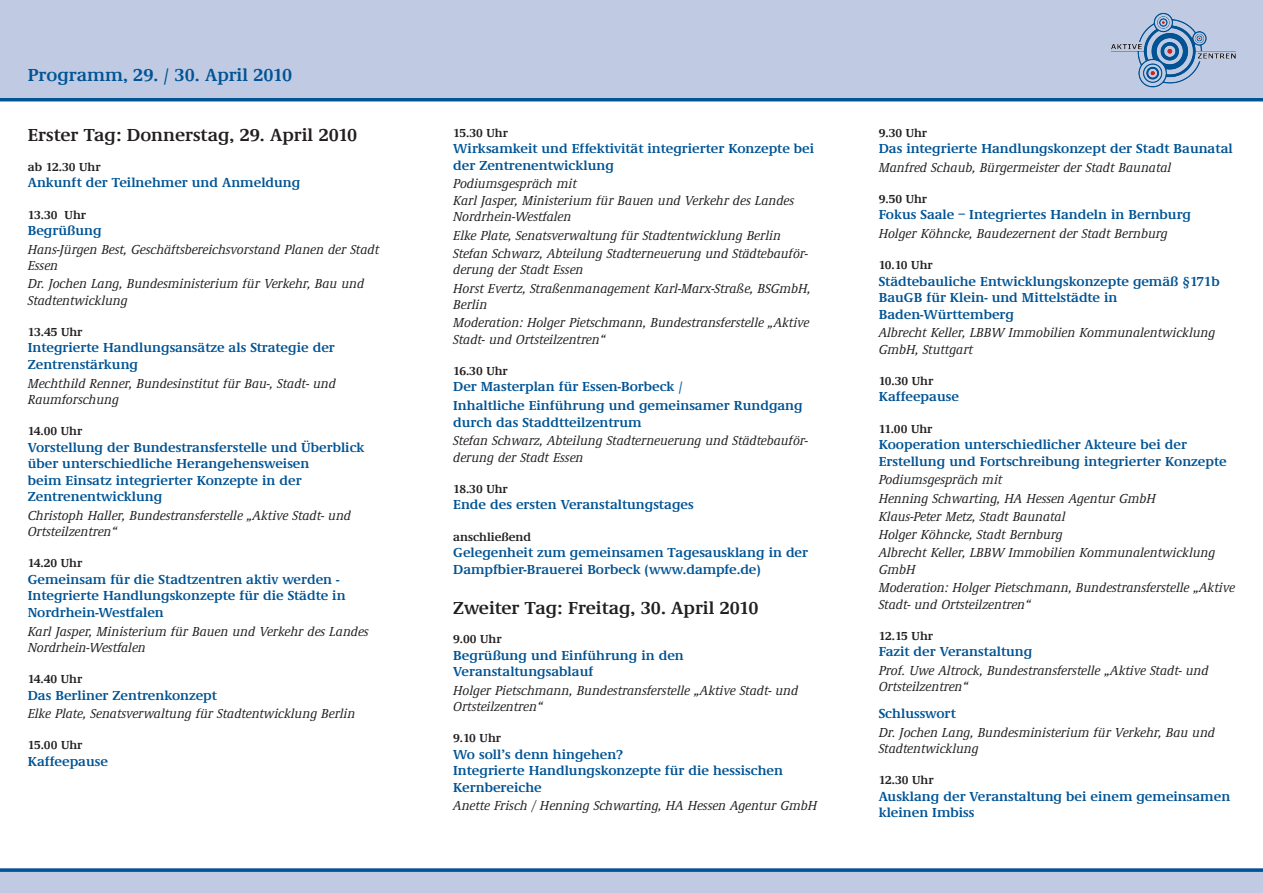
<style>
.page{position:relative;width:1263px;height:893px;background:#fff}
.page>*{position:absolute;margin:0;border:0;box-sizing:border-box;transform-origin:0 0}
.Text{font:600 18px "Demos EF";color:#231f20}
.t1{font:600 18px "Demos EF";color:#005495}
.Inhalt{font:italic 500 13.5px/16.5px "Demos EF";color:#231f20}
.Titel{font:600 13.5px/16.5px "Demos EF";color:#005495}
.Uhrzeiten{font:600 12px "Demos EF";color:#231f20}
</style>
<div class="page">
<div style="left:0;top:868px;width:1262px;height:24px;background:#c0cbe3"></div>
<hr style="left:0;top:868px;width:1262px;height:3px;background:#005495">
<div style="left:0;top:0;width:1262px;height:98px;background:#c0cbe3"></div>
<hr style="left:0;top:98px;width:1262px;height:3px;background:#005495">
<img style="left:1111px;top:12px;width:125px;height:76px">
<p class="t1" style="left:28px;top:65px;width:266px">Programm, 29. / 30. April 2010</p>
<p class="Text" style="left:28px;top:125px;width:331px">Erster Tag: Donnerstag, 29. April 2010</p>
<p class="Uhrzeiten" style="left:28px;top:160px;width:74px">ab 12.30 Uhr</p>
<p class="Titel" style="left:28px;top:174px;width:274px">Ankunft der Teilnehmer und Anmeldung</p>
<p class="Uhrzeiten" style="left:28px;top:208px;width:60px">13.30 Uhr</p>
<p class="Titel" style="left:28px;top:222px;width:75px">Begrüßung</p>
<p class="Inhalt" style="left:28px;top:241px;width:353px">Hans-Jürgen Best, Geschäftsbereichsvorstand Planen der Stadt<br>Essen</p>
<p class="Inhalt" style="left:28px;top:276px;width:338px">Dr. Jochen Lang, Bundesministerium für Verkehr, Bau und<br>Stadtentwicklung</p>
<p class="Uhrzeiten" style="left:28px;top:325px;width:56px">13.45 Uhr</p>
<p class="Titel" style="left:28px;top:340px;width:308px">Integrierte Handlungsansätze als Strategie der<br>Zentrenstärkung</p>
<p class="Inhalt" style="left:28px;top:375px;width:309px">Mechthild Renner, Bundesinstitut für Bau-, Stadt- und<br>Raumforschung</p>
<p class="Uhrzeiten" style="left:28px;top:424px;width:56px">14.00 Uhr</p>
<p class="Titel" style="left:28px;top:439px;width:338px">Vorstellung der Bundestransferstelle und Überblick über unterschiedliche Herangehensweisen<br>beim Einsatz integrierter Konzepte in der Zentrenentwicklung</p>
<p class="Inhalt" style="left:28px;top:507px;width:325px">Christoph Haller, Bundestransferstelle „Aktive Stadt- und<br>Ortsteilzentren“</p>
<p class="Uhrzeiten" style="left:28px;top:556px;width:56px">14.20 Uhr</p>
<p class="Titel" style="left:28px;top:571px;width:319px">Gemeinsam für die Stadtzentren aktiv werden -<br>Integrierte Handlungskonzepte für die Städte in<br>Nordrhein-Westfalen</p>
<p class="Inhalt" style="left:28px;top:623px;width:342px">Karl Jasper, Ministerium für Bauen und Verkehr des Landes<br>Nordrhein-Westfalen</p>
<p class="Uhrzeiten" style="left:28px;top:672px;width:56px">14.40 Uhr</p>
<p class="Titel" style="left:28px;top:686px;width:191px">Das Berliner Zentrenkonzept</p>
<p class="Inhalt" style="left:28px;top:705px;width:329px">Elke Plate, Senatsverwaltung für Stadtentwicklung Berlin</p>
<p class="Uhrzeiten" style="left:28px;top:738px;width:56px">15.00 Uhr</p>
<p class="Titel" style="left:28px;top:753px;width:82px">Kaffeepause</p>
<p class="Uhrzeiten" style="left:453px;top:126px;width:56px">15.30 Uhr</p>
<p class="Titel" style="left:453px;top:141px;width:362px">Wirksamkeit und Effektivität integrierter Konzepte bei der Zentrenentwicklung</p>
<p class="Inhalt" style="left:453px;top:176px;width:342px">Podiumsgespräch mit<br>Karl Jasper, Ministerium für Bauen und Verkehr des Landes<br>Nordrhein-Westfalen</p>
<p class="Inhalt" style="left:453px;top:227px;width:329px">Elke Plate, Senatsverwaltung für Stadtentwicklung Berlin</p>
<p class="Inhalt" style="left:453px;top:245px;width:356px">Stefan Schwarz, Abteilung Stadterneuerung und Städtebauför&shy;derung der Stadt Essen</p>
<p class="Inhalt" style="left:453px;top:280px;width:359px">Horst Evertz, Straßenmanagement Karl-Marx-Straße, BSGmbH,<br>Berlin</p>
<p class="Inhalt" style="left:453px;top:315px;width:357px">Moderation: Holger Pietschmann, Bundestransferstelle „Aktive<br>Stadt- und Ortsteilzentren“</p>
<p class="Uhrzeiten" style="left:453px;top:364px;width:56px">16.30 Uhr</p>
<p class="Titel" style="left:453px;top:379px;width:231px">Der Masterplan für Essen-Borbeck /</p>
<p class="Titel" style="left:453px;top:397px;width:351px">Inhaltliche Einführung und gemeinsamer Rundgang durch das Staddtteilzentrum</p>
<p class="Inhalt" style="left:453px;top:432px;width:356px">Stefan Schwarz, Abteilung Stadterneuerung und Städtebauför&shy;derung der Stadt Essen</p>
<p class="Uhrzeiten" style="left:453px;top:482px;width:56px">18.30 Uhr</p>
<p class="Titel" style="left:453px;top:496px;width:242px">Ende des ersten Veranstaltungstages</p>
<p class="Uhrzeiten" style="left:453px;top:530px;width:79px">anschließend</p>
<p class="Titel" style="left:453px;top:544px;width:356px">Gelegenheit zum gemeinsamen Tagesausklang in der<br>Dampfbier-Brauerei Borbeck (www.dampfe.de)</p>
<p class="Text" style="left:453px;top:597px;width:306px">Zweiter Tag: Freitag, 30. April 2010</p>
<p class="Uhrzeiten" style="left:453px;top:632px;width:50px">9.00 Uhr</p>
<p class="Titel" style="left:453px;top:646px;width:232px">Begrüßung und Einführung in den<br>Veranstaltungsablauf</p>
<p class="Inhalt" style="left:453px;top:682px;width:346px">Holger Pietschmann, Bundestransferstelle „Aktive Stadt- und<br>Ortsteilzentren“</p>
<p class="Uhrzeiten" style="left:453px;top:731px;width:49px">9.10 Uhr</p>
<p class="Titel" style="left:453px;top:745px;width:331px">Wo soll’s denn hingehen?<br>Integrierte Handlungskonzepte für die hessischen<br>Kernbereiche</p>
<p class="Inhalt" style="left:453px;top:797px;width:365px">Anette Frisch / Henning Schwarting, HA Hessen Agentur GmbH</p>
<p class="Uhrzeiten" style="left:878px;top:126px;width:50px">9.30 Uhr</p>
<p class="Titel" style="left:878px;top:141px;width:355px">Das integrierte Handlungskonzept der Stadt Baunatal</p>
<p class="Inhalt" style="left:878px;top:159px;width:294px">Manfred Schaub, Bürgermeister der Stadt Baunatal</p>
<p class="Uhrzeiten" style="left:878px;top:192px;width:50px">9.50 Uhr</p>
<p class="Titel" style="left:878px;top:207px;width:314px">Fokus Saale – Integriertes Handeln in Bernburg</p>
<p class="Inhalt" style="left:878px;top:226px;width:290px">Holger Köhncke, Baudezernent der Stadt Bernburg</p>
<p class="Uhrzeiten" style="left:878px;top:258px;width:55px">10.10 Uhr</p>
<p class="Titel" style="left:878px;top:273px;width:342px">Städtebauliche Entwicklungskonzepte gemäß §171b<br>BauGB für Klein- und Mittelstädte in<br>Baden-Württemberg</p>
<p class="Inhalt" style="left:878px;top:325px;width:338px">Albrecht Keller, LBBW Immobilien Kommunalentwicklung<br>GmbH, Stuttgart</p>
<p class="Uhrzeiten" style="left:878px;top:374px;width:56px">10.30 Uhr</p>
<p class="Titel" style="left:878px;top:388px;width:82px">Kaffeepause</p>
<p class="Uhrzeiten" style="left:878px;top:422px;width:55px">11.00 Uhr</p>
<p class="Titel" style="left:878px;top:436px;width:349px">Kooperation unterschiedlicher Akteure bei der<br>Erstellung und Fortschreibung integrierter Konzepte</p>
<p class="Inhalt" style="left:878px;top:472px;width:125px">Podiumsgespräch mit</p>
<p class="Inhalt" style="left:878px;top:490px;width:278px">Henning Schwarting, HA Hessen Agentur GmbH</p>
<p class="Inhalt" style="left:878px;top:508px;width:188px">Klaus-Peter Metz, Stadt Baunatal</p>
<p class="Inhalt" style="left:878px;top:526px;width:185px">Holger Köhncke, Stadt Bernburg</p>
<p class="Inhalt" style="left:878px;top:544px;width:338px">Albrecht Keller, LBBW Immobilien Kommunalentwicklung<br>GmbH</p>
<p class="Inhalt" style="left:878px;top:579px;width:357px">Moderation: Holger Pietschmann, Bundestransferstelle „Aktive<br>Stadt- und Ortsteilzentren“</p>
<p class="Uhrzeiten" style="left:878px;top:628px;width:56px">12.15 Uhr</p>
<p class="Titel" style="left:878px;top:643px;width:155px">Fazit der Veranstaltung</p>
<p class="Inhalt" style="left:878px;top:662px;width:331px">Prof. Uwe Altrock, Bundestransferstelle „Aktive Stadt- und<br>Ortsteilzentren“</p>
<p class="Titel" style="left:878px;top:705px;width:79px">Schlusswort</p>
<p class="Inhalt" style="left:878px;top:724px;width:338px">Dr. Jochen Lang, Bundesministerium für Verkehr, Bau und<br>Stadtentwicklung</p>
<p class="Uhrzeiten" style="left:878px;top:773px;width:56px">12.30 Uhr</p>
<p class="Titel" style="left:878px;top:787px;width:353px">Ausklang der Veranstaltung bei einem gemeinsamen kleinen Imbiss</p>
</div>
